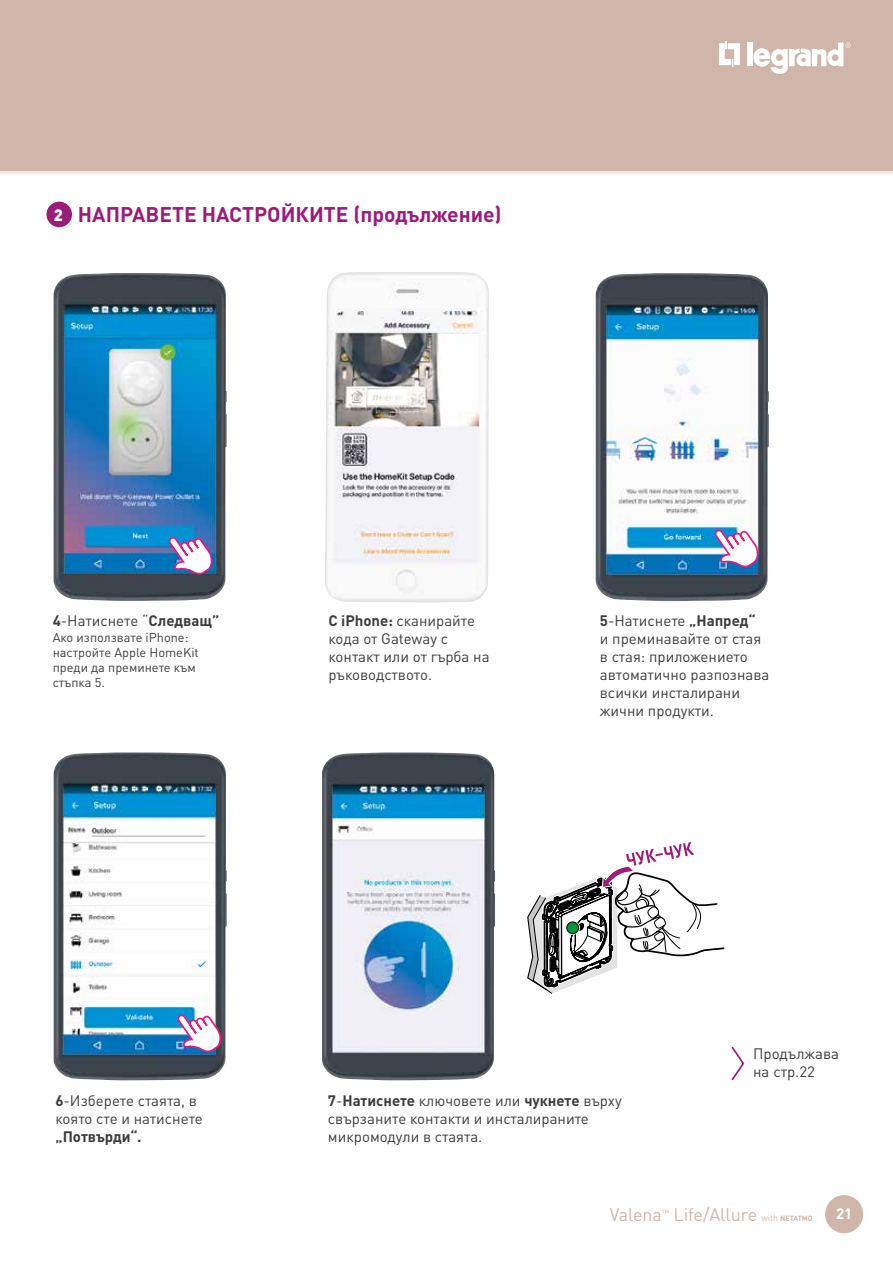
<style>
.page{position:relative;width:893px;height:1263px;background:#fff}
.page>*{position:absolute;margin:0;border:0;box-sizing:border-box;transform-origin:0 0}
.t1{font:700 21px "DIN Pro";color:#9d1c79}
.t2{font:18px "DIN Pro";color:#d0b6aa}
.t3{font:15px/18px "DIN Pro";color:#3c3c3b}
.t4{font:700 15px "DIN Pro";color:#3c3c3b}
.t5{font:700 15px "DIN Pro";color:#fff}
.t6{font:12.75px/15.3px "DIN Pro";color:#3c3c3b}
.t7{font:700 7.5px "DIN Pro";color:#d0b6aa}
.s1{font-weight:900;font-size:16.35px;color:#fff}
.s2{font-weight:700}
.s3{font-weight:400;font-size:9px}
</style>
<div class="page">
<div style="left:0;top:0;width:893px;height:178px;background:#000;opacity:.28"></div>
<div style="left:0;top:0;width:893px;height:170px;background:#d0b6aa"></div>
<img style="left:54px;top:273px;width:173px;height:328px">
<img style="left:325px;top:272px;width:164px;height:330px">
<img style="left:596px;top:273px;width:173px;height:328px">
<svg style="left:714px;top:528px;width:47px;height:43px"></svg>
<svg style="left:168px;top:535px;width:47px;height:44px"></svg>
<img style="left:54px;top:752px;width:173px;height:328px">
<img style="left:322px;top:752px;width:173px;height:328px">
<svg style="left:177px;top:1012px;width:46px;height:44px"></svg>
<div style="left:46px;top:202px;width:26px;height:25px;background:#9d1c79;border-radius:50%"></div>
<svg style="left:731px;top:1046px;width:14px;height:35px"></svg>
<svg style="left:527px;top:842px;width:198px;height:152px"></svg>
<div style="left:825px;top:1195px;width:38px;height:38px;background:#d0b6aa;border-radius:50%"></div>
<svg style="left:719px;top:41px;width:21px;height:26px"></svg>
<div style="left:747px;top:43px;width:6px;height:23px;background:#fff"></div>
<svg style="left:754px;top:43px;width:97px;height:31px"></svg>
<h1 class="t1" style="left:54px;top:197px;width:449px"><span class="s1">2</span> НАПРАВЕТЕ НАСТРОЙКИТЕ (продължение)</h1>
<p class="t3" style="left:53px;top:611px;width:168px"><span class="s2">4</span>-Натиснете “<span class="s2">Следващ”</span></p>
<p class="t6" style="left:53px;top:629px;width:148px">Ако използвате iPhone: настройте Apple HomeKit преди да преминете към стъпка 5.</p>
<p class="t3" style="left:328px;top:611px;width:163px"><span class="s2">С iPhone:</span> сканирайте кода от Gateway с контакт или от гърба на ръководството.</p>
<p class="t3" style="left:600px;top:611px;width:171px"><span class="s2">5</span>-Натиснете <span class="s2">„Напред“<br></span>и преминавайте от стая в стая: приложението автоматично разпознава всички инсталирани жични продукти.</p>
<p class="t3" style="left:753px;top:1044px;width:87px">Продължава на стр.22</p>
<p class="t3" style="left:55px;top:1091px;width:149px"><span class="s2">6</span>-Изберете стаята, в която сте и натиснете</p>
<p class="t4" style="left:55px;top:1124px;width:88px">„Потвърди“.</p>
<p class="t3" style="left:328px;top:1091px;width:295px"><span class="s2">7</span>-<span class="s2">Натиснете</span> ключовете или <span class="s2">чукнете</span> върху свързаните контакти и инсталираните микромодули в стаята.</p>
<p class="t2" style="left:610px;top:1202px;width:149px">Valena<sup>™</sup> Life/Allure</p>
<p class="t7" style="left:761px;top:1211px;width:53px"><span class="s3">with</span> NETATMO</p>
<p class="t5" style="left:836px;top:1201px;width:18px">21</p>
</div>
